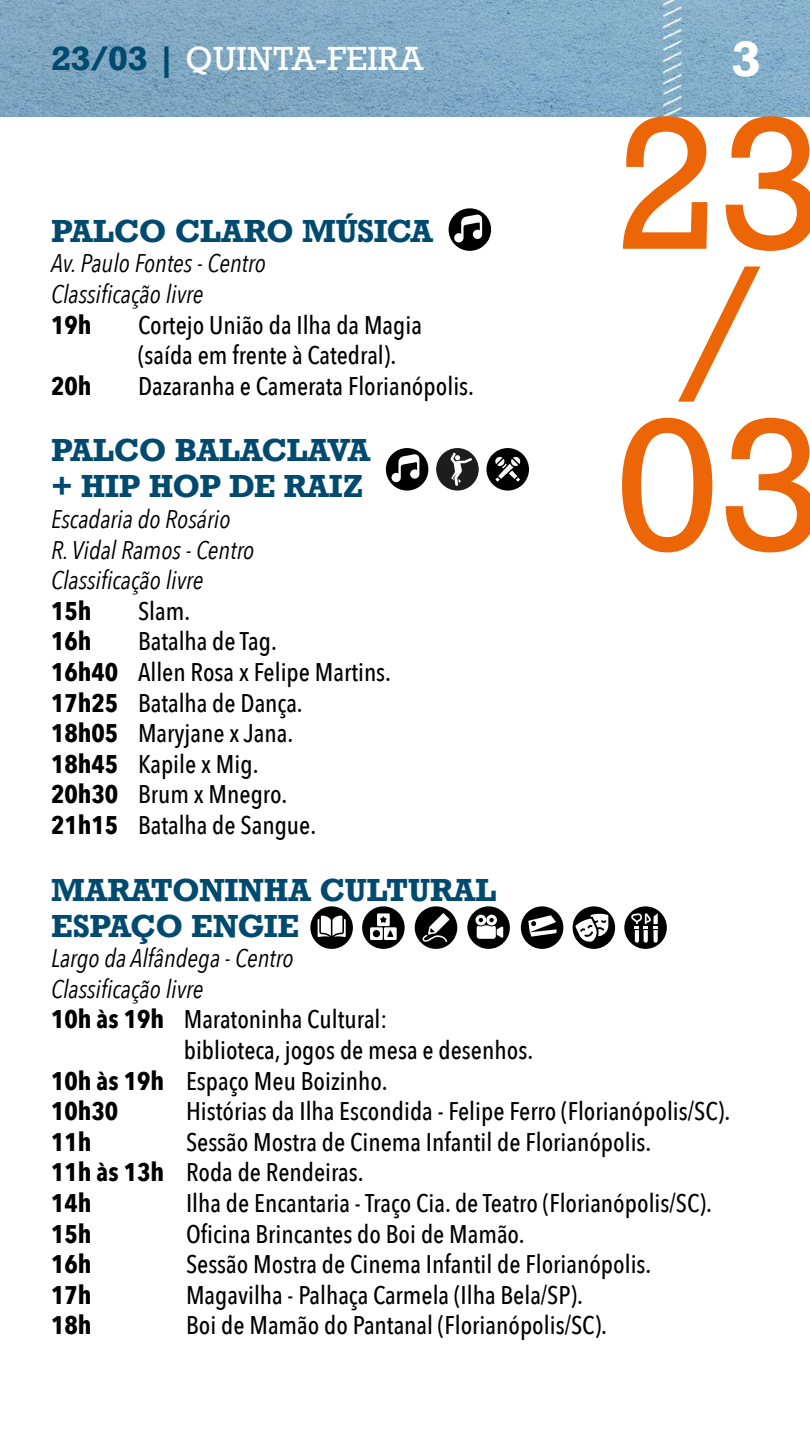
<style>
.page{position:relative;width:810px;height:1440px;background:#fff}
.page>*{position:absolute;margin:0;border:0;box-sizing:border-box;transform-origin:0 0}
.t1{font:177.15px/150.8px "Rockwell";color:#ec6608;text-align:center}
.t2{font:700 46.5px "Rockwell";color:#fff}
.t3{font:31.5px "Rockwell";color:#fff}
.t4{font:700 30px/36px "Rockwell";color:#004a6f}
.t5{font:500 25.5px/30.6px "Avenir Next Condensed";color:#000}
.t6{font:italic 25.5px/30.6px "Avenir Next Condensed";color:#000}
.t7{font:700 25.5px "Avenir Next Condensed";color:#000}
.s1{font-weight:700;color:#004a6f}
.s2{font-weight:700}
</style>
<div class="page">
<div style="left:486px;top:448px;width:43px;height:43px;background:#000;border-radius:50%"></div>
<svg style="left:495px;top:457px;width:25px;height:25px"></svg>
<img style="left:0;top:0;width:810px;height:117px">
<div style="left:449px;top:208px;width:42px;height:43px;background:#000;border-radius:50%"></div>
<svg style="left:454px;top:214px;width:28px;height:28px"></svg>
<div style="left:386px;top:448px;width:42px;height:43px;background:#000;border-radius:50%"></div>
<svg style="left:392px;top:454px;width:27px;height:28px"></svg>
<div style="left:467px;top:906px;width:43px;height:43px;background:#000;border-radius:50%"></div>
<svg style="left:475px;top:915px;width:28px;height:24px"></svg>
<div style="left:362px;top:906px;width:43px;height:43px;background:#000;border-radius:50%"></div>
<svg style="left:370px;top:913px;width:27px;height:27px"></svg>
<div style="left:573px;top:906px;width:42px;height:43px;background:#000;border-radius:50%"></div>
<svg style="left:575px;top:914px;width:33px;height:28px"></svg>
<div style="left:310px;top:906px;width:43px;height:43px;background:#000;border-radius:50%"></div>
<svg style="left:318px;top:916px;width:28px;height:21px"></svg>
<div style="left:521px;top:906px;width:42px;height:43px;background:#000;border-radius:50%"></div>
<svg style="left:528px;top:915px;width:29px;height:22px"></svg>
<div style="left:624px;top:906px;width:43px;height:43px;background:#000;border-radius:50%"></div>
<svg style="left:631px;top:913px;width:27px;height:30px"></svg>
<div style="left:415px;top:906px;width:42px;height:43px;background:#000;border-radius:50%"></div>
<svg style="left:422px;top:913px;width:28px;height:29px"></svg>
<div style="left:436px;top:448px;width:43px;height:43px;background:#1c1d1c;border-radius:50%"></div>
<svg style="left:450px;top:453px;width:22px;height:33px"></svg>
<p class="t3" style="left:51px;top:40px;width:375px"><span class="s1">23/03 |</span> QUINTA-FEIRA</p>
<h2 class="t2" style="left:732px;top:29px;width:31px">3</h2>
<h1 class="t1" style="left:615px;top:112px;width:209px">23 /<br>03</h1>
<p class="t4" style="left:51px;top:212px;width:384px">PALCO CLARO MÚSICA</p>
<p class="t6" style="left:51px;top:248px;width:216px">Av. Paulo Fontes - Centro<br>Classificação livre</p>
<p class="t7" style="left:51px;top:309px;width:42px">19h</p>
<p class="t5" style="left:138px;top:309px;width:285px">Cortejo União da Ilha da Magia (saída em frente à Catedral).</p>
<p class="t7" style="left:51px;top:370px;width:42px">20h</p>
<p class="t5" style="left:138px;top:371px;width:338px">Dazaranha e Camerata Florianópolis.</p>
<p class="t4" style="left:51px;top:432px;width:321px">PALCO BALACLAVA + HIP HOP DE RAIZ</p>
<p class="t6" style="left:51px;top:504px;width:205px">Escadaria do Rosário<br>R. Vidal Ramos - Centro<br>Classificação livre</p>
<p class="t7" style="left:51px;top:595px;width:42px">15h</p>
<p class="t5" style="left:138px;top:596px;width:54px">Slam.</p>
<p class="t7" style="left:51px;top:626px;width:42px">16h</p>
<p class="t5" style="left:51px;top:626px;width:342px;text-indent:87px">Batalha de Tag.<br><span class="s2">16h40</span> Allen Rosa x Felipe Martins.<br><span class="s2">17h25</span> Batalha de Dança.<br><span class="s2">18h05</span> Maryjane x Jana.<br><span class="s2">18h45</span> Kapile x Mig.<br><span class="s2">20h30</span> Brum x Mnegro.<br><span class="s2">21h15</span> Batalha de Sangue.</p>
<p class="t4" style="left:51px;top:871px;width:447px">MARATONINHA CULTURAL<br>ESPAÇO ENGIE</p>
<p class="t6" style="left:51px;top:943px;width:244px">Largo da Alfândega - Centro</p>
<p class="t6" style="left:51px;top:974px;width:154px">Classificação livre</p>
<p class="t5" style="left:51px;top:1004px;width:338px"><span class="s2">10h às 19h</span> Maratoninha Cultural:</p>
<p class="t5" style="left:184px;top:1035px;width:351px">biblioteca, jogos de mesa e desenhos.</p>
<p class="t5" style="left:51px;top:1065px;width:338px"><span class="s2">10h às 19h</span> Espaço Meu Boizinho.</p>
<p class="t7" style="left:51px;top:1096px;width:69px">10h30</p>
<p class="t5" style="left:186px;top:1096px;width:546px">Histórias da Ilha Escondida - Felipe Ferro (Florianópolis/SC).</p>
<p class="t7" style="left:51px;top:1126px;width:42px">11h</p>
<p class="t5" style="left:51px;top:1127px;width:602px;text-indent:135px">Sessão Mostra de Cinema Infantil de Florianópolis.<br><span class="s2">11h às 13h</span> Roda de Rendeiras.<br><span class="s2">14h</span></p>
<p class="t5" style="left:186px;top:1188px;width:527px">Ilha de Encantaria - Traço Cia. de Teatro (Florianópolis/SC).</p>
<p class="t7" style="left:51px;top:1218px;width:42px">15h</p>
<p class="t5" style="left:186px;top:1218px;width:340px">Oficina Brincantes do Boi de Mamão.</p>
<p class="t7" style="left:51px;top:1249px;width:42px">16h</p>
<p class="t5" style="left:186px;top:1249px;width:467px">Sessão Mostra de Cinema Infantil de Florianópolis.</p>
<p class="t7" style="left:51px;top:1279px;width:42px">17h</p>
<p class="t5" style="left:186px;top:1280px;width:398px">Magavilha - Palhaça Carmela (Ilha Bela/SP).</p>
<p class="t7" style="left:51px;top:1310px;width:42px">18h</p>
<p class="t5" style="left:186px;top:1310px;width:422px">Boi de Mamão do Pantanal (Florianópolis/SC).</p>
</div>
